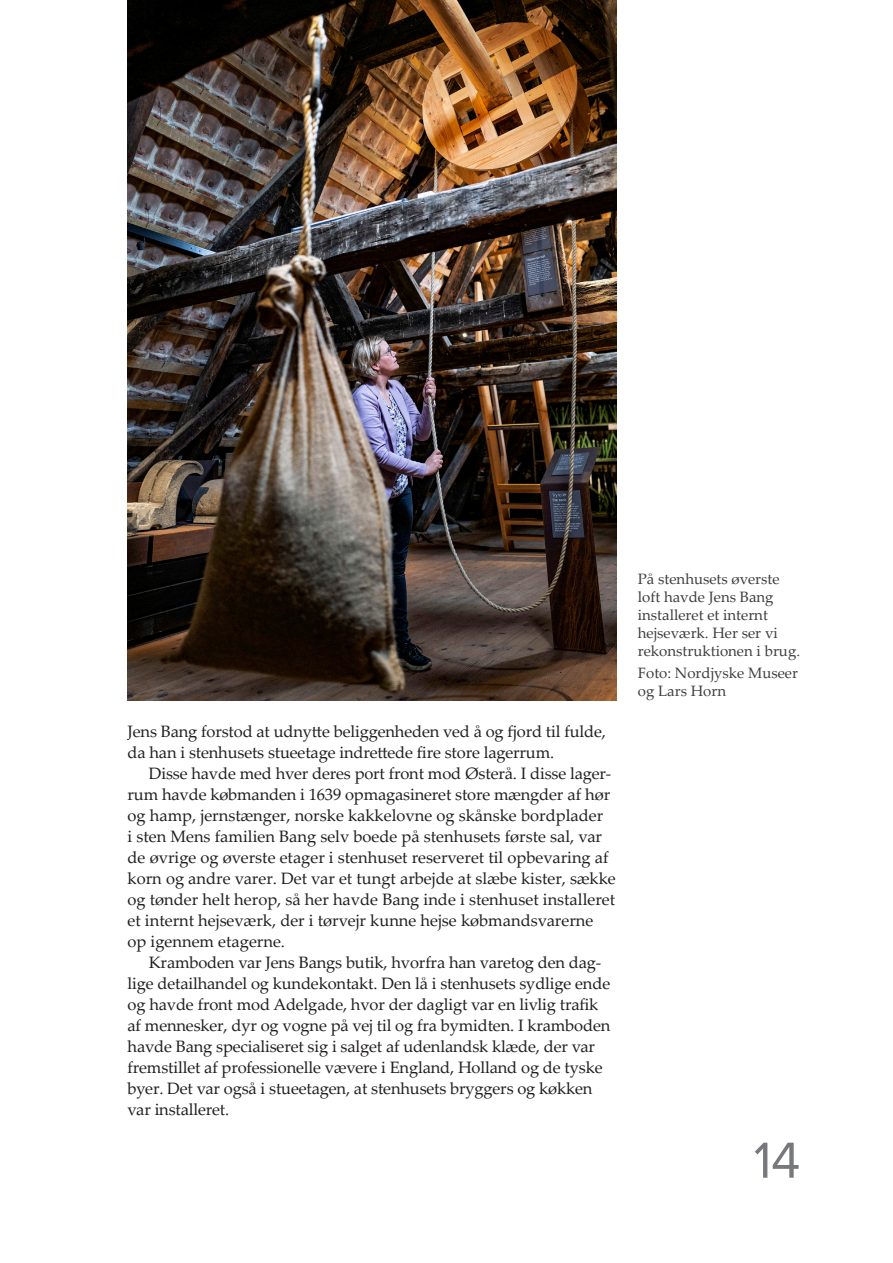
<style>
.page{position:relative;width:893px;height:1263px;background:#fff}
.page>*{position:absolute;margin:0;border:0;box-sizing:border-box;transform-origin:0 0}
.t1{font:52.5px "Proxima Nova";color:#76787b}
.Normal_0{font:16.5px/21px "Palatino Linotype";letter-spacing:-.01em;color:#231f20}
.Billedtekst{font:15px/18px "Palatino Linotype";color:#3e3e3f}
</style>
<div class="page">
<img style="left:128px;top:0;width:489px;height:701px">
<p class="Normal_0" style="left:128px;top:720px;width:480px">Jens Bang forstod at udnytte beliggenheden ved å og fjord til fulde, da han i stenhusets stueetage indrettede fire store lagerrum.</p>
<p class="Normal_0" style="left:128px;top:762px;width:490px;text-indent:21px">Disse havde med hver deres port front mod Østerå. I disse lager&shy;rum havde købmanden i 1639 opmagasineret store mængder af hør og hamp, jernstænger, norske kakkelovne og skånske bordplader<br>i sten Mens familien Bang selv boede på stenhusets første sal, var de øvrige og øverste etager i stenhuset reserveret til opbevaring af korn og andre varer. Det var et tungt arbejde at slæbe kister, sække og tønder helt herop, så her havde Bang inde i stenhuset installeret et internt hejseværk, der i tørvejr kunne hejse købmandsvarerne op igennem etagerne.</p>
<p class="Normal_0" style="left:128px;top:951px;width:484px;text-indent:21px">Kramboden var Jens Bangs butik, hvorfra han varetog den dag&shy;lige detailhandel og kundekontakt. Den lå i stenhusets sydlige ende og havde front mod Adelgade, hvor der dagligt var en livlig trafik af mennesker, dyr og vogne på vej til og fra bymidten. I kramboden havde Bang specialiseret sig i salget af udenlandsk klæde, der var fremstillet af professionelle vævere i England, Holland og de tyske byer. Det var også i stueetagen, at stenhusets bryggers og køkken var installeret.</p>
<p class="Billedtekst" style="left:638px;top:569px;width:143px">På stenhusets øverste</p>
<p class="Billedtekst" style="left:638px;top:587px;width:164px">loft havde Jens Bang installeret et internt hejseværk. Her ser vi rekonstruktionen i brug.</p>
<p class="Billedtekst" style="left:638px;top:664px;width:162px">Foto: Nordjyske Museer</p>
<p class="Billedtekst" style="left:638px;top:682px;width:90px">og Lars Horn</p>
<h1 class="t1" style="left:754px;top:1121px;width:48px">14</h1>
</div>
